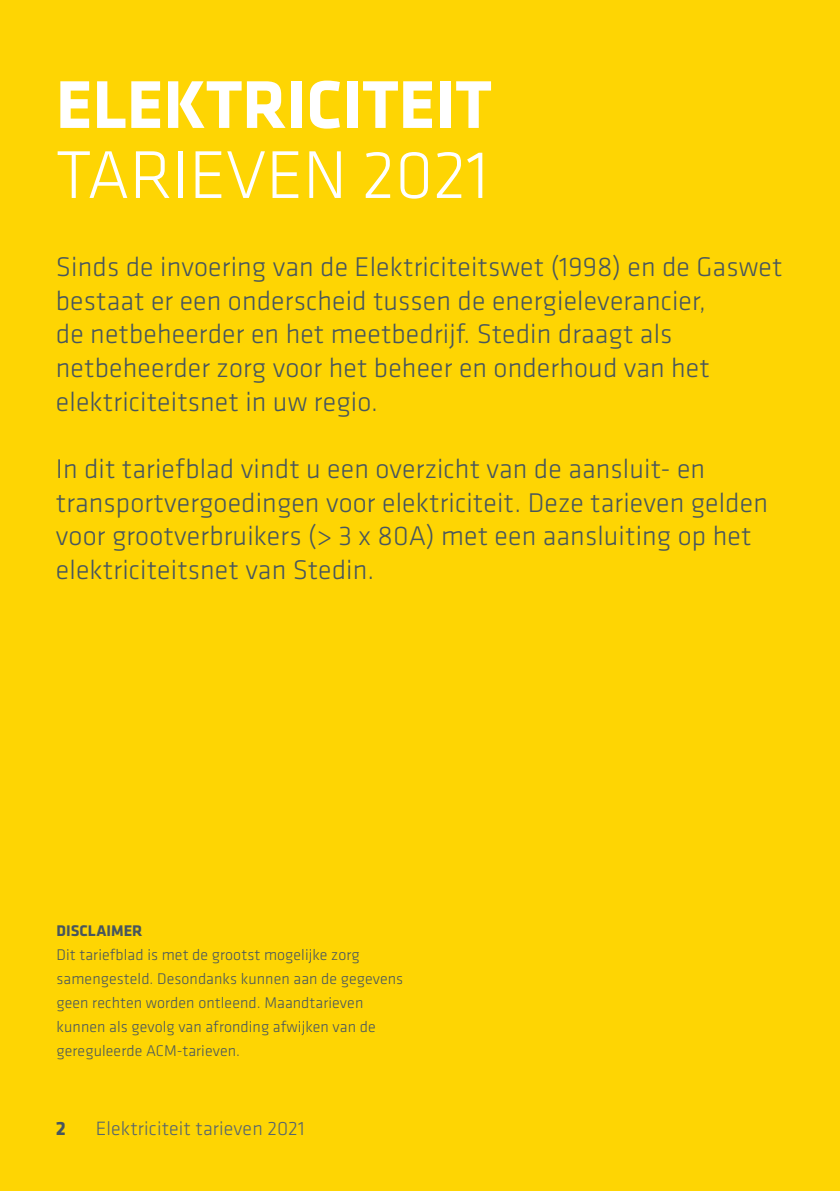
<style>
.page{position:relative;width:840px;height:1191px;background:#fff}
.page>*{position:absolute;margin:0;border:0;box-sizing:border-box;transform-origin:0 0}
.INLEIDENDE_TEKST{font:700 70px "Klavika";color:#fff}
.INLEIDENDE_TEKST-2{font:300 70px "Klavika";color:#fff}
.PLATTE_TEKST{font:300 28px/33.6px "Klavika";letter-spacing:.005em;color:#47565e}
.t1{font:300 20px "Klavika";letter-spacing:.005em;color:#56656d}
.t2{font:700 20px "Klavika";color:#47565e}
.t3{font:300 16px/24px "Klavika";letter-spacing:.005em;color:#47565e}
.t4{font:700 16px "Klavika";color:#47565e}
</style>
<div class="page">
<div style="left:0;top:0;width:839px;height:1191px;background:#fed503"></div>
<p class="INLEIDENDE_TEKST" style="left:56px;top:67px;width:437px">ELEKTRICITEIT</p>
<p class="INLEIDENDE_TEKST-2" style="left:56px;top:137px;width:434px">TARIEVEN 2021</p>
<p class="PLATTE_TEKST" style="left:56px;top:251px;width:727px">Sinds de invoering van de Elektriciteitswet (1998) en de Gaswet bestaat er een onderscheid tussen de energieleverancier,<br>de netbeheerder en het meetbedrijf. Stedin draagt als netbeheerder zorg voor het beheer en onderhoud van het elektriciteitsnet in uw regio.</p>
<p class="PLATTE_TEKST" style="left:56px;top:452px;width:713px">In dit tariefblad vindt u een overzicht van de aansluit- en transportvergoedingen voor elektriciteit. Deze tarieven gelden voor grootverbruikers (&gt; 3 x 80A) met een aansluiting op het elektriciteitsnet van Stedin.</p>
<p class="t4" style="left:57px;top:922px;width:87px">DISCLAIMER</p>
<p class="t3" style="left:57px;top:943px;width:348px">Dit tariefblad is met de grootst mogelijke zorg samengesteld. Desondanks kunnen aan de gegevens geen rechten worden ontleend. Maandtarieven kunnen als gevolg van afronding afwijken van de gereguleerde ACM-tarieven.</p>
<p class="t2" style="left:56px;top:1117px;width:12px">2</p>
<p class="t1" style="left:96px;top:1117px;width:210px">Elektriciteit tarieven 2021</p>
</div>
